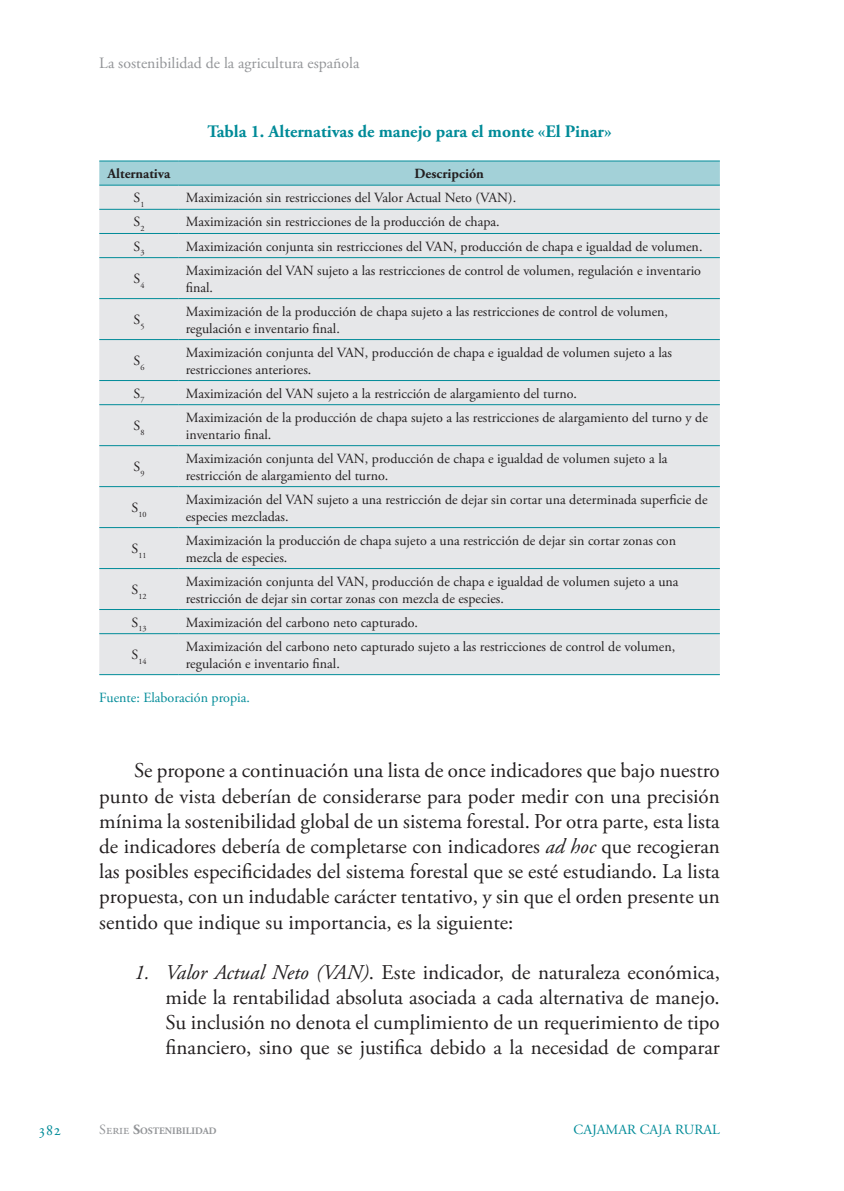
<style>
.page{position:relative;width:844px;height:1191px;background:#fff}
.page>*{position:absolute;margin:0;border:0;box-sizing:border-box;transform-origin:0 0}
.C__texto{font:21px/25.2px "Adobe Garamond Pro";color:#231f20;text-align:justify}
.Tabla_Titulo{font:700 17.5px "Adobe Garamond Pro";color:#008b98}
.t1{font:15.75px "Adobe Garamond Pro";color:#939598}
.t2{font:15.75px "Adobe Garamond Pro";color:#008b98}
.Tabla_cuerpo{font:14px/16.8px "Adobe Garamond Pro";color:#231f20}
.Fuente{font:14px "Adobe Garamond Pro";color:#008b98}
.Tabla_cuerpo-2{font:700 14px "Adobe Garamond Pro";color:#231f20}
.t3{font:700 9.8px "Adobe Garamond Pro";color:#939598}
.Tabla_cuerpo-3{font:8.22px "Adobe Garamond Pro";color:#231f20}
.s1{font-style:italic}
.s2{font-weight:400;font-size:14px}
.s3{font-size:14px}
</style>
<div class="page">
<div style="left:99px;top:162px;width:620px;height:23px;background:#a3d1d8"></div>
<div style="left:99px;top:186px;width:620px;height:488px;background:#e6e7e9"></div>
<hr style="left:99px;top:161px;width:80px;height:1px;background:#008b98">
<hr style="left:179px;top:161px;width:540px;height:1px;background:#008b98">
<hr style="left:99px;top:185px;width:80px;height:1px;background:#008b98">
<hr style="left:179px;top:185px;width:540px;height:1px;background:#008b98">
<hr style="left:99px;top:209px;width:80px;height:1px;background:#008b98">
<hr style="left:179px;top:209px;width:540px;height:1px;background:#008b98">
<hr style="left:99px;top:233px;width:80px;height:1px;background:#008b98">
<hr style="left:179px;top:233px;width:540px;height:1px;background:#008b98">
<hr style="left:99px;top:257px;width:80px;height:1px;background:#008b98">
<hr style="left:179px;top:257px;width:540px;height:1px;background:#008b98">
<hr style="left:99px;top:298px;width:80px;height:1px;background:#008b98">
<hr style="left:179px;top:298px;width:540px;height:1px;background:#008b98">
<hr style="left:99px;top:339px;width:80px;height:1px;background:#008b98">
<hr style="left:179px;top:339px;width:540px;height:1px;background:#008b98">
<hr style="left:99px;top:380px;width:80px;height:1px;background:#008b98">
<hr style="left:179px;top:380px;width:540px;height:1px;background:#008b98">
<hr style="left:99px;top:404px;width:80px;height:1px;background:#008b98">
<hr style="left:179px;top:404px;width:540px;height:1px;background:#008b98">
<hr style="left:99px;top:445px;width:80px;height:1px;background:#008b98">
<hr style="left:179px;top:445px;width:540px;height:1px;background:#008b98">
<hr style="left:99px;top:486px;width:80px;height:1px;background:#008b98">
<hr style="left:179px;top:486px;width:540px;height:1px;background:#008b98">
<hr style="left:99px;top:527px;width:80px;height:1px;background:#008b98">
<hr style="left:179px;top:527px;width:540px;height:1px;background:#008b98">
<hr style="left:99px;top:568px;width:80px;height:1px;background:#008b98">
<hr style="left:179px;top:568px;width:540px;height:1px;background:#008b98">
<hr style="left:99px;top:609px;width:80px;height:1px;background:#008b98">
<hr style="left:179px;top:609px;width:540px;height:1px;background:#008b98">
<hr style="left:99px;top:633px;width:80px;height:1px;background:#008b98">
<hr style="left:179px;top:633px;width:540px;height:1px;background:#008b98">
<hr style="left:99px;top:674px;width:80px;height:1px;background:#008b98">
<hr style="left:179px;top:674px;width:540px;height:1px;background:#008b98">
<p class="t1" style="left:99px;top:54px;width:262px">La sostenibilidad de la agricultura española</p>
<p class="Tabla_Titulo" style="left:207px;top:121px;width:405px">Tabla 1. Alternativas de manejo para el monte «El Pinar»</p>
<p class="Tabla_cuerpo-2" style="left:107px;top:166px;width:64px">Alternativa</p>
<p class="Tabla_cuerpo-2" style="left:414px;top:166px;width:71px">Descripción</p>
<p class="Tabla_cuerpo" style="left:133px;top:190px;width:12px">S<sub>1</sub></p>
<p class="Tabla_cuerpo" style="left:186px;top:190px;width:332px">Maximización sin restricciones del Valor Actual Neto (VAN).</p>
<p class="Tabla_cuerpo" style="left:133px;top:214px;width:12px">S<sub>2</sub></p>
<p class="Tabla_cuerpo" style="left:186px;top:214px;width:315px">Maximización sin restricciones de la producción de chapa.</p>
<p class="Tabla_cuerpo" style="left:133px;top:238px;width:12px">S<sub>3</sub></p>
<p class="Tabla_cuerpo" style="left:186px;top:238px;width:518px">Maximización conjunta sin restricciones del VAN, producción de chapa e igualdad de volumen.</p>
<p class="Tabla_cuerpo" style="left:133px;top:271px;width:12px">S<sub>4</sub></p>
<p class="Tabla_cuerpo" style="left:186px;top:262px;width:516px">Maximización del VAN sujeto a las restricciones de control de volumen, regulación e inventario final.</p>
<p class="Tabla_cuerpo" style="left:133px;top:312px;width:12px">S<sub>5</sub></p>
<p class="Tabla_cuerpo" style="left:186px;top:303px;width:484px">Maximización de la producción de chapa sujeto a las restricciones de control de volumen, regulación e inventario final.</p>
<p class="Tabla_cuerpo" style="left:133px;top:353px;width:12px">S<sub>6</sub></p>
<p class="Tabla_cuerpo" style="left:186px;top:344px;width:487px">Maximización conjunta del VAN, producción de chapa e igualdad de volumen sujeto a las restricciones anteriores.</p>
<p class="Tabla_cuerpo" style="left:133px;top:385px;width:12px">S<sub>7</sub></p>
<p class="Tabla_cuerpo" style="left:186px;top:385px;width:392px">Maximización del VAN sujeto a la restricción de alargamiento del turno.</p>
<p class="Tabla_cuerpo" style="left:133px;top:418px;width:12px">S<sub>8</sub></p>
<p class="Tabla_cuerpo" style="left:186px;top:409px;width:523px">Maximización de la producción de chapa sujeto a las restricciones de alargamiento del turno y de inventario final.</p>
<p class="Tabla_cuerpo" style="left:133px;top:459px;width:12px">S<sub>9</sub></p>
<p class="Tabla_cuerpo" style="left:186px;top:450px;width:483px">Maximización conjunta del VAN, producción de chapa e igualdad de volumen sujeto a la restricción de alargamiento del turno.</p>
<p class="Tabla_cuerpo-3" style="left:131px;top:509px;width:17px"><sup>S</sup>10</p>
<p class="Tabla_cuerpo" style="left:186px;top:491px;width:523px">Maximización del VAN sujeto a una restricción de dejar sin cortar una determinada superficie de especies mezcladas.</p>
<p class="Tabla_cuerpo-3" style="left:131px;top:550px;width:17px"><sup>S</sup>11</p>
<p class="Tabla_cuerpo" style="left:186px;top:532px;width:491px">Maximización la producción de chapa sujeto a una restricción de dejar sin cortar zonas con mezcla de especies.</p>
<p class="Tabla_cuerpo-3" style="left:131px;top:591px;width:17px"><sup>S</sup>12</p>
<p class="Tabla_cuerpo" style="left:186px;top:573px;width:494px">Maximización conjunta del VAN, producción de chapa e igualdad de volumen sujeto a una restricción de dejar sin cortar zonas con mezcla de especies.</p>
<p class="Tabla_cuerpo-3" style="left:131px;top:624px;width:17px"><sup>S</sup>13</p>
<p class="Tabla_cuerpo" style="left:186px;top:614px;width:234px">Maximización del carbono neto capturado.</p>
<p class="Tabla_cuerpo-3" style="left:131px;top:656px;width:17px"><sup>S</sup>14</p>
<p class="Tabla_cuerpo" style="left:186px;top:638px;width:491px">Maximización del carbono neto capturado sujeto a las restricciones de control de volumen, regulación e inventario final.</p>
<p class="Fuente" style="left:99px;top:689px;width:152px">Fuente: Elaboración propia.</p>
<p class="C__texto" style="left:99px;top:759px;width:622px;text-indent:35px">Se propone a continuación una lista de once indicadores que bajo nuestro punto de vista deberían de considerarse para poder medir con una precisión mínima la sostenibilidad global de un sistema forestal. Por otra parte, esta lista de indicadores debería de completarse con indicadores <span class="s1">ad hoc</span> que recogieran las posibles especificidades del sistema forestal que se esté estudiando. La lista propuesta, con un indudable carácter tentativo, y sin que el orden presente un sentido que indique su importancia, es la siguiente:</p>
<p class="C__texto" style="left:165px;top:960px;width:555px;text-indent:-32px"><span class="s1">1. Valor Actual Neto (VAN)</span>. Este indicador, de naturaleza económica, mide la rentabilidad absoluta asociada a cada alternativa de manejo.<br>Su inclusión no denota el cumplimiento de un requerimiento de tipo financiero, sino que se justifica debido a la necesidad de comparar</p>
<p class="t2" style="left:38px;top:1120px;width:25px">382</p>
<p class="t3" style="left:99px;top:1125px;width:119px"><span class="s2">Serie</span> <span class="s3">S</span>OSTENIBILIDAD</p>
<p class="Fuente" style="left:573px;top:1121px;width:148px">CAJAMAR CAJA RURAL</p>
</div>
